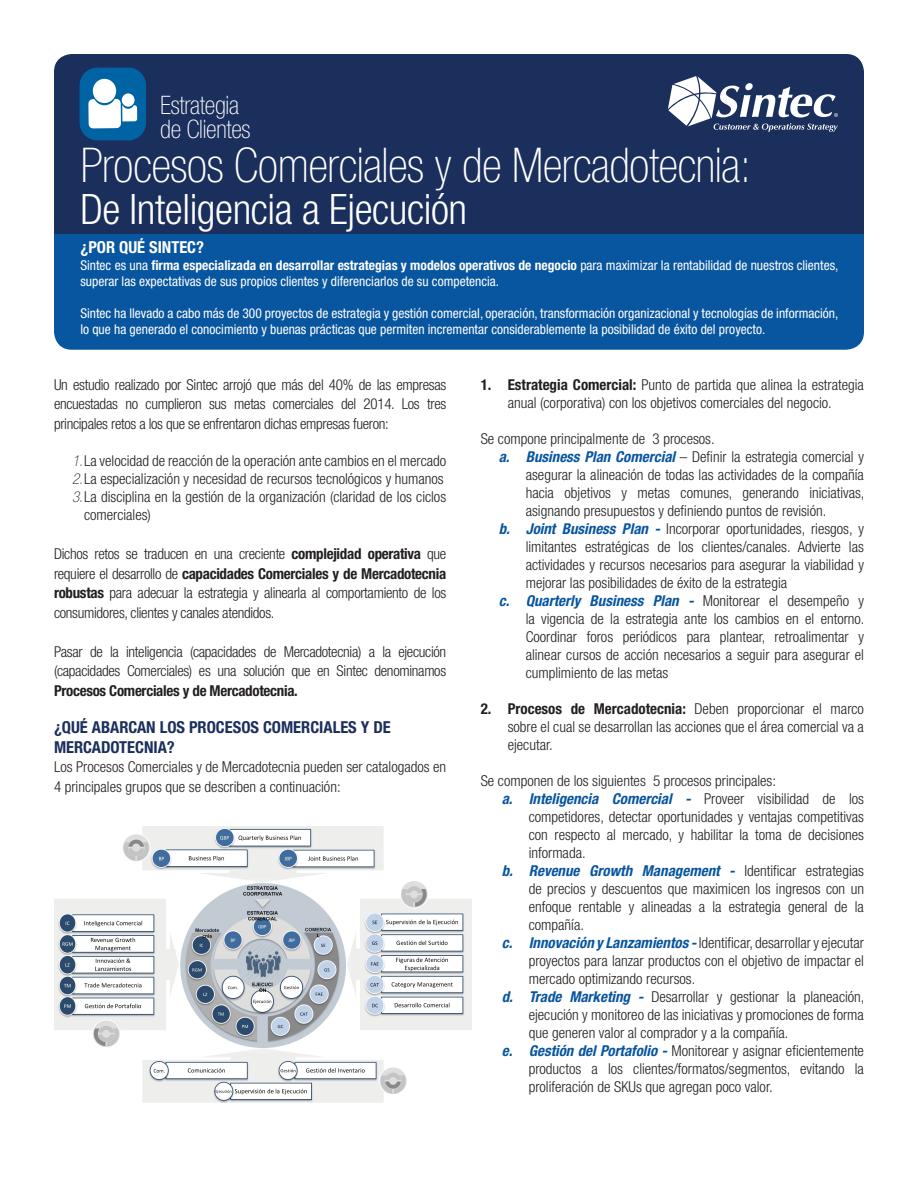
<style>
.page{position:relative;width:918px;height:1188px;background:#fff}
.page>*{position:absolute;margin:0;border:0;box-sizing:border-box;transform-origin:0 0}
.t1{font:100 condensed 48px "Helvetica Neue LT Std";letter-spacing:-.01em;color:#fff}
.t2{font:300 condensed 42px "Helvetica Neue LT Std";letter-spacing:-.01em;color:#fff}
.t3{font:100 condensed 25.5px/24px "Helvetica Neue LT Std";letter-spacing:-.01em;color:#fff}
.t4{font:700 condensed 16.5px/19.5px "Helvetica Neue LT Std";color:#1b2f5d}
.t5{font:700 condensed 16.5px "Helvetica Neue LT Std";color:#fff}
.t6{font:300 condensed 15px/19.5px "Helvetica Neue LT Std";color:#231f20;text-align:justify}
.t7{font:italic 700 condensed 15px "Helvetica Neue LT Std";color:#08559f}
.t8{font:300 condensed 15px/19.5px "Helvetica Neue LT Std";letter-spacing:-.02em;color:#231f20}
.t9{font:700 condensed 15px "Helvetica Neue LT Std";letter-spacing:-.02em;color:#231f20}
.t10{font:condensed 13.5px/16.2px "Helvetica Neue LT Std";color:#fff}
.s1{font-weight:700}
.s2{font-weight:100;font-style:italic}
.s3{font-weight:700;font-style:italic;color:#0855a0}
.s4{font-weight:700;font-style:italic;color:#08559f}
.s5{font-weight:300;font-style:normal;color:#231f20}
</style>
<div class="page">
<div style="left:54px;top:54px;width:810px;height:264px;background:#1b2f5d;border-radius:18px"></div>
<div style="left:54px;top:204px;width:810px;height:146px;background:#0855a0;border-radius:18px"></div>
<div style="left:54px;top:155px;width:810px;height:79px;background:#1b2f5d"></div>
<svg style="left:668px;top:76px;width:170px;height:56px"></svg>
<div style="left:80px;top:68px;width:66px;height:72px;background:#0063a4;border-radius:18px"></div>
<div style="left:93px;top:79px;width:23px;height:24px;background:#fff;border-radius:50%"></div>
<div style="left:122px;top:93px;width:13px;height:14px;background:#fff;border-radius:50%"></div>
<svg style="left:88px;top:99px;width:49px;height:29px"></svg>
<img style="left:54px;top:826px;width:418px;height:277px">
<h3 class="t3" style="left:160px;top:93px;width:92px">Estrategia de Clientes</h3>
<h1 class="t1" style="left:80px;top:139px;width:672px">Procesos Comerciales y de Mercadotecnia:</h1>
<h2 class="t2" style="left:80px;top:186px;width:388px">De Inteligencia a Ejecución</h2>
<p class="t5" style="left:80px;top:238px;width:125px">¿POR QUÉ SINTEC?</p>
<p class="t10" style="left:80px;top:257px;width:760px">Sintec es una <span class="s1">firma especializada en desarrollar estrategias y modelos operativos de negocio</span> para maximizar la rentabilidad de nuestros clientes, superar las expectativas de sus propios clientes y diferenciarlos de su competencia.</p>
<p class="t10" style="left:80px;top:305px;width:760px">Sintec ha llevado a cabo más de 300 proyectos de estrategia y gestión comercial, operación, transformación organizacional y tecnologías de información, lo que ha generado el conocimiento y buenas prácticas que permiten incrementar considerablemente la posibilidad de éxito del proyecto.</p>
<p class="t6" style="left:54px;top:374px;width:394px">Un estudio realizado por Sintec arrojó que más del 40% de las empresas encuestadas no cumplieron sus metas comerciales del 2014. Los tres principales retos a los que se enfrentaron dichas empresas fueron:</p>
<p class="t6" style="left:72px;top:451px;width:376px"><span class="s2">1.</span>La velocidad de reacción de la operación ante cambios en el mercado</p>
<p class="t6" style="left:72px;top:469px;width:373px"><span class="s2">2.</span>La especialización y necesidad de recursos tecnológicos y humanos</p>
<p class="t6" style="left:72px;top:487px;width:376px"><span class="s2">3.</span>La disciplina en la gestión de la organización (claridad de los ciclos</p>
<p class="t6" style="left:84px;top:505px;width:68px">comerciales)</p>
<p class="t6" style="left:54px;top:544px;width:394px">Dichos retos se traducen en una creciente <span class="s1">complejidad operativa</span> que requiere el desarrollo de <span class="s1">capacidades Comerciales y de Mercadotecnia robustas</span> para adecuar la estrategia y alinearla al comportamiento de los consumidores, clientes y canales atendidos.</p>
<p class="t8" style="left:54px;top:641px;width:394px">Pasar de la inteligencia (capacidades de Mercadotecnia) a la ejecución (capacidades Comerciales) es una solución que en Sintec denominamos</p>
<p class="t9" style="left:54px;top:681px;width:245px">Procesos Comerciales y de Mercadotecnia.</p>
<p class="t4" style="left:54px;top:717px;width:338px">¿QUÉ ABARCAN LOS PROCESOS COMERCIALES Y DE<br>MERCADOTECNIA?</p>
<p class="t6" style="left:54px;top:757px;width:394px">Los Procesos Comerciales y de Mercadotecnia pueden ser catalogados en<br>4 principales grupos que se describen a continuación:</p>
<p class="t6" style="left:481px;top:375px;width:385px;line-height:18px;text-align:center"><span class="s1">1. Estrategia Comercial:</span> Punto de partida que alinea la estrategia anual (corporativa) con los objetivos comerciales del negocio.</p>
<p class="t6" style="left:481px;top:428px;width:235px">Se compone principalmente de 3 procesos.</p>
<p class="t6" style="left:499px;top:446px;width:367px"><span class="s3">a. Business Plan Comercial</span> – Definir la estrategia comercial y</p>
<p class="t6" style="left:526px;top:464px;width:340px">asegurar la alineación de todas las actividades de la compañía</p>
<p class="t6" style="left:526px;top:482px;width:340px">hacia objetivos y metas comunes, generando iniciativas,</p>
<p class="t6" style="left:526px;top:500px;width:302px">asignando presupuestos y definiendo puntos de revisión.</p>
<p class="t6" style="left:499px;top:518px;width:367px"><span class="s4">b. Joint Business Plan -</span> Incorporar oportunidades, riesgos, y</p>
<p class="t6" style="left:526px;top:536px;width:340px">limitantes estratégicas de los clientes/canales. Advierte las</p>
<p class="t6" style="left:526px;top:554px;width:340px">actividades y recursos necesarios para asegurar la viabilidad y</p>
<p class="t6" style="left:526px;top:572px;width:263px">mejorar las posibilidades de éxito de la estrategia</p>
<p class="t7" style="left:499px;top:591px;width:367px">c. Quarterly Business Plan - <span class="s5">Monitorear el desempeño y</span></p>
<p class="t6" style="left:526px;top:608px;width:340px">la vigencia de la estrategia ante los cambios en el entorno.</p>
<p class="t6" style="left:526px;top:626px;width:340px">Coordinar foros periódicos para plantear, retroalimentar y</p>
<p class="t6" style="left:526px;top:644px;width:340px">alinear cursos de acción necesarios a seguir para asegurar el</p>
<p class="t6" style="left:526px;top:662px;width:144px">cumplimiento de las metas</p>
<p class="t6" style="left:508px;top:699px;width:358px;line-height:18px;text-indent:-27px"><span class="s1">2. Procesos de Mercadotecnia:</span> Deben proporcionar el marco sobre el cual se desarrollan las acciones que el área comercial va a ejecutar.</p>
<p class="t6" style="left:481px;top:770px;width:297px">Se componen de los siguientes 5 procesos principales:</p>
<p class="t7" style="left:502px;top:789px;width:364px">a. Inteligencia Comercial - <span class="s5">Proveer visibilidad de los</span></p>
<p class="t6" style="left:529px;top:806px;width:337px">competidores, detectar oportunidades y ventajas competitivas</p>
<p class="t6" style="left:529px;top:824px;width:337px">con respecto al mercado, y habilitar la toma de decisiones</p>
<p class="t6" style="left:529px;top:842px;width:58px">informada.</p>
<p class="t7" style="left:502px;top:861px;width:364px">b. Revenue Growth Management - <span class="s5">Identificar estrategias</span></p>
<p class="t6" style="left:529px;top:878px;width:337px">de precios y descuentos que maximicen los ingresos con un</p>
<p class="t6" style="left:529px;top:896px;width:337px">enfoque rentable y alineadas a la estrategia general de la</p>
<p class="t6" style="left:529px;top:914px;width:57px">compañía.</p>
<p class="t6" style="left:502px;top:932px;width:364px"><span class="s4">c. Innovación y Lanzamientos -</span> Identificar, desarrollar y ejecutar</p>
<p class="t6" style="left:529px;top:950px;width:337px">proyectos para lanzar productos con el objetivo de impactar el</p>
<p class="t6" style="left:529px;top:968px;width:168px">mercado optimizando recursos.</p>
<p class="t6" style="left:502px;top:986px;width:364px"><span class="s4">d. Trade Marketing -</span> Desarrollar y gestionar la planeación,</p>
<p class="t6" style="left:529px;top:1004px;width:337px">ejecución y monitoreo de las iniciativas y promociones de forma</p>
<p class="t6" style="left:529px;top:1022px;width:261px">que generen valor al comprador y a la compañía.</p>
<p class="t6" style="left:502px;top:1040px;width:364px"><span class="s4">e. Gestión del Portafolio -</span> Monitorear y asignar eficientemente</p>
<p class="t6" style="left:529px;top:1058px;width:337px">productos a los clientes/formatos/segmentos, evitando la</p>
<p class="t6" style="left:529px;top:1076px;width:245px">proliferación de SKUs que agregan poco valor.</p>
</div>
